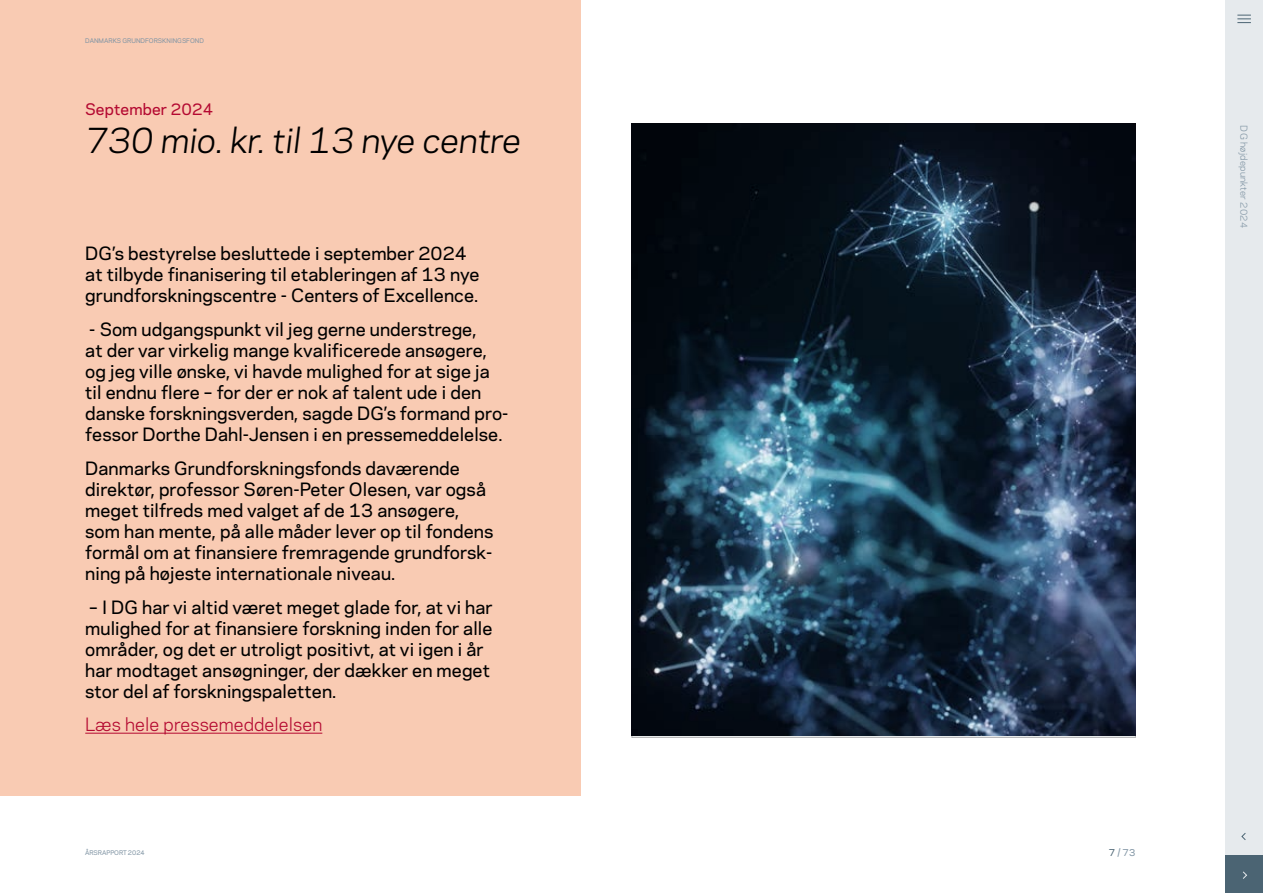
<style>
.page{position:relative;width:1263px;height:893px;background:#fff}
.page>*{position:absolute;margin:0;border:0;box-sizing:border-box;transform-origin:0 0}
.H2_bi20_24{font:italic 33px "Galaxie Polaris";letter-spacing:-.01em;color:#000}
.Stor_brød{font:500 17.25px/21px "Galaxie Polaris";letter-spacing:.005em;color:#000}
.Stor_brød-2{font:17.25px "Galaxie Polaris";letter-spacing:.005em;color:#b40931}
.H3_b10_13_AC{font:500 15px "Galaxie Polaris";letter-spacing:.01em;color:#b40931}
.t1{font:9px "Galaxie Polaris";letter-spacing:.02em;color:#8296a5}
.t2{font:500 9px "Galaxie Polaris";color:#8296a5}
.t3{font:500 6px "Galaxie Polaris";color:#8296a5}
.s1{color:#4b6473}
</style>
<div class="page">
<div style="left:0;top:0;width:580px;height:795px;background:#f9cbb3"></div>
<hr style="left:85px;top:733px;width:237px;height:1px;background:#b40931">
<svg style="left:631px;top:123px;width:505px;height:615px;background:#1c3042"></svg>
<div style="left:1225px;top:0;width:38px;height:893px;background:#e6eaed"></div>
<div style="left:1225px;top:855px;width:38px;height:38px;background:#4b6473"></div>
<svg style="left:1237px;top:15px;width:14px;height:8px"></svg>
<svg style="left:1241px;top:833px;width:5px;height:7px"></svg>
<svg style="left:1243px;top:871px;width:4px;height:8px"></svg>
<p class="t3" style="left:85px;top:36px;width:120px">DANMARKS GRUNDFORSKNINGSFOND</p>
<p class="H3_b10_13_AC" style="left:85px;top:98px;width:130px">September 2024</p>
<p class="H2_bi20_24" style="left:85px;top:115px;width:437px">730 mio. kr. til 13 nye centre</p>
<p class="Stor_brød" style="left:85px;top:242px;width:396px">DG’s bestyrelse besluttede i september 2024 at tilbyde finanisering til etableringen af 13 nye grundforskningscentre - Centers of Excellence.</p>
<p class="Stor_brød" style="left:85px;top:318px;width:425px">- Som udgangspunkt vil jeg gerne understrege,<br>at der var virkelig mange kvalificerede ansøgere, og jeg ville ønske, vi havde mulighed for at sige ja til endnu flere – for der er nok af talent ude i den danske forskningsverden, sagde DG’s formand pro&shy;fessor Dorthe Dahl-Jensen i en pressemeddelelse.</p>
<p class="Stor_brød" style="left:85px;top:457px;width:410px">Danmarks Grundforskningsfonds daværende direktør, professor Søren-Peter Olesen, var også meget tilfreds med valget af de 13 ansøgere, som han mente, på alle måder lever op til fondens formål om at finansiere fremragende grundforsk&shy;ning på højeste internationale niveau.</p>
<p class="Stor_brød" style="left:85px;top:596px;width:409px">– I DG har vi altid været meget glade for, at vi har mulighed for at finansiere forskning inden for alle områder, og det er utroligt positivt, at vi igen i år har modtaget ansøgninger, der dækker en meget stor del af forskningspaletten.</p>
<p class="Stor_brød-2" style="left:85px;top:712px;width:239px">Læs hele pressemeddelelsen</p>
<p class="t3" style="left:85px;top:848px;width:61px">ÅRSRAPPORT 2024</p>
<p class="t2" style="left:1109px;top:846px;width:28px"><span class="s1">7</span> / 73</p>
<p class="t1" style="left:1251px;top:125px;width:104px;rotate:90deg">DG højdepunkter 2024</p>
</div>
